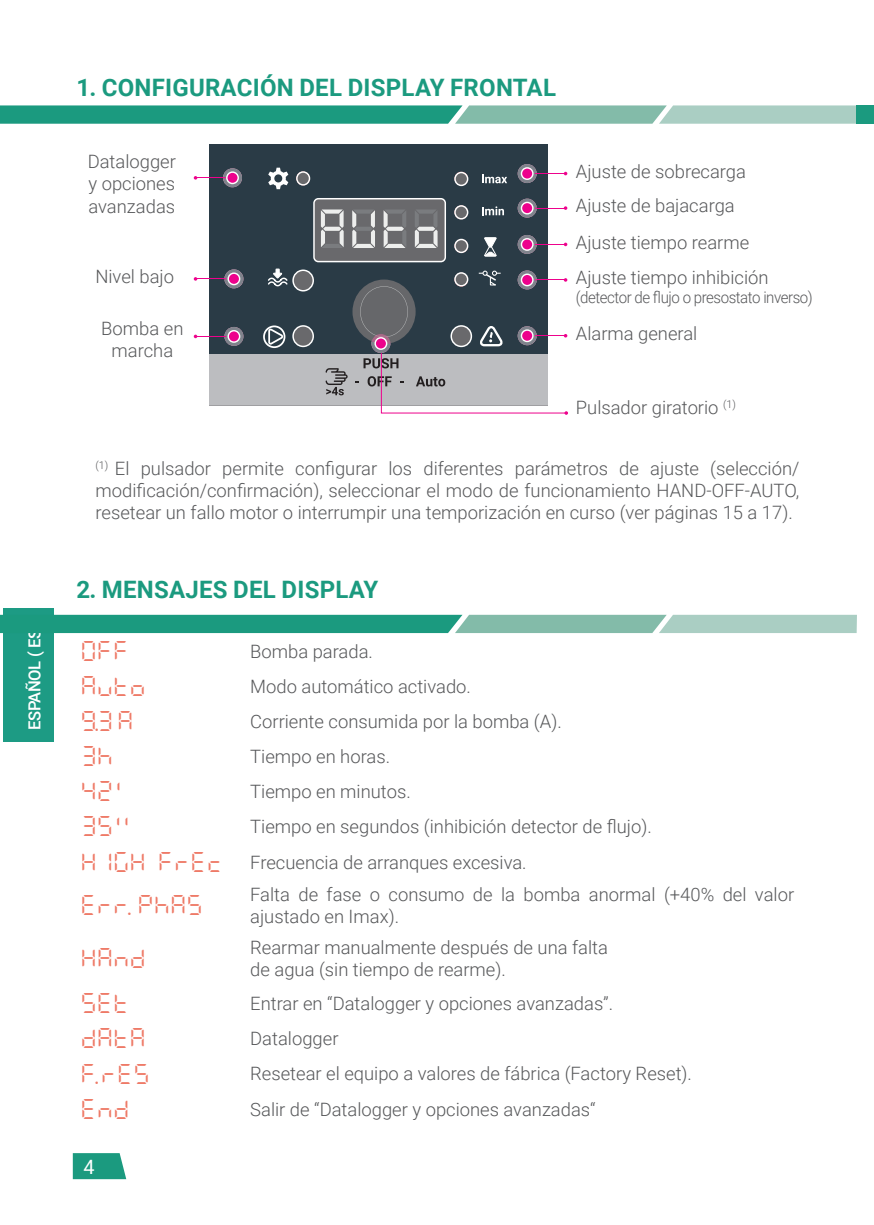
<style>
.page{position:relative;width:874px;height:1225px;background:#fff}
.page>*{position:absolute;margin:0;border:0;box-sizing:border-box;transform-origin:0 0}
.t1{font:700 24px "Roboto";letter-spacing:.01em;color:#1b9a7f}
.t2{font:20px "DSEG7 Classic Mini";color:#ee7a67}
.t3{font:19.8px "Roboto";color:#fff}
.t4{font:300 18.4px/22px "Roboto";color:#57585a}
.t5{font:500 16.6px "Roboto";letter-spacing:-.025em;color:#fff}
.t6{font:300 16px "Roboto";letter-spacing:-.03em;color:#57585a;scale:.94 1}
</style>
<div class="page">
<svg style="left:0;top:105px;width:856px;height:19px;background:#5cb19d"></svg>
<div style="left:856px;top:105px;width:17px;height:19px;background:#1b9a7f"></div>
<svg style="left:73px;top:1153px;width:53px;height:26px"></svg>
<div style="left:3px;top:608px;width:50px;height:134px;background:#1d9b84"></div>
<div style="left:209px;top:353px;width:146px;height:53px;background:#bcbdc0"></div>
<div style="left:209px;top:144px;width:338px;height:209px;background:#2a3b46"></div>
<div style="left:263px;top:325px;width:22px;height:23px;border:2px solid #fff;border-radius:50%"></div>
<svg style="left:267px;top:327px;width:17px;height:19px"></svg>
<svg style="left:483px;top:237px;width:14px;height:20px"></svg>
<div style="left:454px;top:239px;width:13px;height:13px;border:1px solid #ee2028;border-radius:50%"></div>
<div style="left:454px;top:206px;width:13px;height:13px;border:1px solid #ee2028;border-radius:50%"></div>
<div style="left:454px;top:172px;width:13px;height:13px;border:1px solid #ee2028;border-radius:50%"></div>
<svg style="left:481px;top:206px;width:22px;height:9px"></svg>
<svg style="left:268px;top:269px;width:19px;height:17px"></svg>
<svg style="left:481px;top:175px;width:26px;height:8px"></svg>
<svg style="left:325px;top:368px;width:22px;height:27px"></svg>
<div style="left:296px;top:172px;width:13px;height:13px;border:1px solid #ee2028;border-radius:50%"></div>
<svg style="left:268px;top:168px;width:20px;height:21px"></svg>
<div style="left:314px;top:199px;width:131px;height:63px;background:#69696c;border-radius:4px"></div>
<div style="left:313px;top:198px;width:133px;height:64px;border:1px solid #fff;border-radius:4px"></div>
<svg style="left:352px;top:210px;width:23px;height:38px"></svg>
<svg style="left:321px;top:209px;width:22px;height:39px"></svg>
<svg style="left:383px;top:210px;width:23px;height:38px"></svg>
<svg style="left:414px;top:210px;width:23px;height:38px"></svg>
<div style="left:293px;top:326px;width:20px;height:20px;background:#69696c;border-radius:50%"></div>
<div style="left:292px;top:325px;width:22px;height:22px;border:1px solid #fff;border-radius:50%"></div>
<div style="left:293px;top:270px;width:20px;height:21px;background:#69696c;border-radius:50%"></div>
<div style="left:292px;top:269px;width:22px;height:22px;border:1px solid #fff;border-radius:50%"></div>
<svg style="left:455px;top:239px;width:12px;height:13px"></svg>
<div style="left:454px;top:239px;width:14px;height:14px;border:1px solid #fff;border-radius:50%"></div>
<svg style="left:455px;top:206px;width:12px;height:13px"></svg>
<div style="left:454px;top:205px;width:14px;height:14px;border:1px solid #fff;border-radius:50%"></div>
<svg style="left:455px;top:172px;width:12px;height:13px"></svg>
<div style="left:454px;top:172px;width:14px;height:14px;border:1px solid #fff;border-radius:50%"></div>
<svg style="left:297px;top:172px;width:12px;height:13px"></svg>
<div style="left:296px;top:171px;width:14px;height:15px;border:1px solid #fff;border-radius:50%"></div>
<hr style="left:534px;top:173px;width:31px;height:1px;background:#ed028c">
<hr style="left:195px;top:177px;width:31px;height:1px;background:#ed028c">
<hr style="left:195px;top:278px;width:31px;height:1px;background:#ed028c">
<hr style="left:195px;top:336px;width:31px;height:1px;background:#ed028c">
<hr style="left:534px;top:208px;width:31px;height:1px;background:#ed028c">
<svg style="left:563px;top:206px;width:4px;height:4px"></svg>
<hr style="left:534px;top:244px;width:31px;height:1px;background:#ed028c">
<svg style="left:517px;top:164px;width:19px;height:19px"></svg>
<svg style="left:521px;top:168px;width:11px;height:11px"></svg>
<div style="left:520px;top:167px;width:13px;height:13px;border:1px solid #fff;border-radius:50%"></div>
<svg style="left:223px;top:168px;width:19px;height:19px"></svg>
<svg style="left:227px;top:172px;width:11px;height:11px"></svg>
<div style="left:226px;top:171px;width:13px;height:13px;border:1px solid #fff;border-radius:50%"></div>
<svg style="left:224px;top:269px;width:19px;height:19px"></svg>
<svg style="left:228px;top:273px;width:11px;height:11px"></svg>
<div style="left:227px;top:272px;width:13px;height:13px;border:1px solid #fff;border-radius:50%"></div>
<svg style="left:224px;top:327px;width:19px;height:19px"></svg>
<svg style="left:228px;top:331px;width:11px;height:11px"></svg>
<div style="left:227px;top:330px;width:13px;height:13px;border:1px solid #fff;border-radius:50%"></div>
<svg style="left:517px;top:199px;width:19px;height:19px"></svg>
<svg style="left:521px;top:202px;width:11px;height:12px"></svg>
<div style="left:520px;top:202px;width:13px;height:12px;border:1px solid #fff;border-radius:50%"></div>
<svg style="left:517px;top:235px;width:19px;height:19px"></svg>
<svg style="left:521px;top:239px;width:11px;height:11px"></svg>
<div style="left:520px;top:238px;width:13px;height:13px;border:1px solid #fff;border-radius:50%"></div>
<svg style="left:355px;top:271px;width:212px;height:144px;background:#84868e"></svg>
<svg style="left:0;top:615px;width:856px;height:18px;background:#56ae99"></svg>
<p class="t5" style="left:23px;top:730px;width:111px;rotate:-90deg">ESPAÑOL ( ES )</p>
<h1 class="t1" style="left:76px;top:71px;width:481px">1. CONFIGURACIÓN DEL DISPLAY FRONTAL</h1>
<p class="t4" style="left:88px;top:150px;width:90px;text-align:justify">Datalogger y opciones avanzadas</p>
<p class="t4" style="left:95px;top:265px;width:80px">Nivel bajo</p>
<p class="t4" style="left:101px;top:317px;width:84px;text-align:center">Bomba en marcha</p>
<p class="t4" style="left:575px;top:160px;width:171px">Ajuste de sobrecarga</p>
<p class="t4" style="left:575px;top:187px;width:194px;line-height:36px">Ajuste de bajacarga<br>Ajuste tiempo rearme<br>Ajuste tiempo inhibición</p>
<p class="t6" style="left:575px;top:286px;width:253px">(detector de flujo o presostato inverso)</p>
<p class="t4" style="left:575px;top:322px;width:123px">Alarma general</p>
<p class="t4" style="left:575px;top:396px;width:161px">Pulsador giratorio <sup>(1)</sup></p>
<p class="t4" style="left:95px;top:457px;width:705px;text-align:justify"><sup>(1)</sup> El pulsador permite configurar los diferentes parámetros de ajuste (selección/ modificación/confirmación), seleccionar el modo de funcionamiento HAND-OFF-AUTO, resetear un fallo motor o interrumpir una temporización en curso (ver páginas 15 a 17).</p>
<h1 class="t1" style="left:76px;top:573px;width:303px">2. MENSAJES DEL DISPLAY</h1>
<p class="t2" style="left:80px;top:642px;width:50px">0ff</p>
<p class="t4" style="left:250px;top:639px;width:124px">Bomba parada.</p>
<p class="t2" style="left:80px;top:677px;width:67px">Auto</p>
<p class="t4" style="left:250px;top:674px;width:222px">Modo automático activado.</p>
<p class="t2" style="left:80px;top:712px;width:54px">9.3 A</p>
<p class="t4" style="left:250px;top:709px;width:313px">Corriente consumida por la bomba (A).</p>
<p class="t2" style="left:80px;top:747px;width:34px">3H</p>
<p class="t4" style="left:250px;top:745px;width:141px">Tiempo en horas.</p>
<p class="t2" style="left:80px;top:782px;width:34px">42</p>
<p class="t4" style="left:250px;top:780px;width:162px">Tiempo en minutos.</p>
<p class="t2" style="left:80px;top:818px;width:34px">35</p>
<p class="t4" style="left:250px;top:815px;width:403px">Tiempo en segundos (inhibición detector de flujo).</p>
<p class="t2" style="left:80px;top:853px;width:144px">x1gx frec</p>
<p class="t4" style="left:250px;top:850px;width:278px">Frecuencia de arranques excesiva.</p>
<p class="t2" style="left:80px;top:896px;width:124px">Err. PHa5</p>
<p class="t4" style="left:250px;top:882px;width:545px">Falta de fase o consumo de la bomba anormal (+40% del valor ajustado en Imax).</p>
<p class="t2" style="left:80px;top:949px;width:67px">Xand</p>
<p class="t4" style="left:250px;top:935px;width:359px">Rearmar manualmente después de una falta de agua (sin tiempo de rearme).</p>
<p class="t2" style="left:80px;top:994px;width:50px">5et</p>
<p class="t4" style="left:250px;top:992px;width:364px">Entrar en “Datalogger y opciones avanzadas”.</p>
<p class="t2" style="left:80px;top:1029px;width:67px">data</p>
<p class="t4" style="left:250px;top:1027px;width:90px">Datalogger</p>
<p class="t2" style="left:80px;top:1065px;width:71px">f. re5</p>
<p class="t4" style="left:250px;top:1062px;width:443px">Resetear el equipo a valores de fábrica (Factory Reset).</p>
<p class="t2" style="left:80px;top:1100px;width:50px">End</p>
<p class="t4" style="left:250px;top:1097px;width:347px">Salir de “Datalogger y opciones avanzadas“</p>
<p class="t2" style="left:105px;top:773px;width:18px">I</p>
<p class="t2" style="left:105px;top:809px;width:26px">II</p>
<p class="t3" style="left:84px;top:1152px;width:13px">4</p>
</div>
